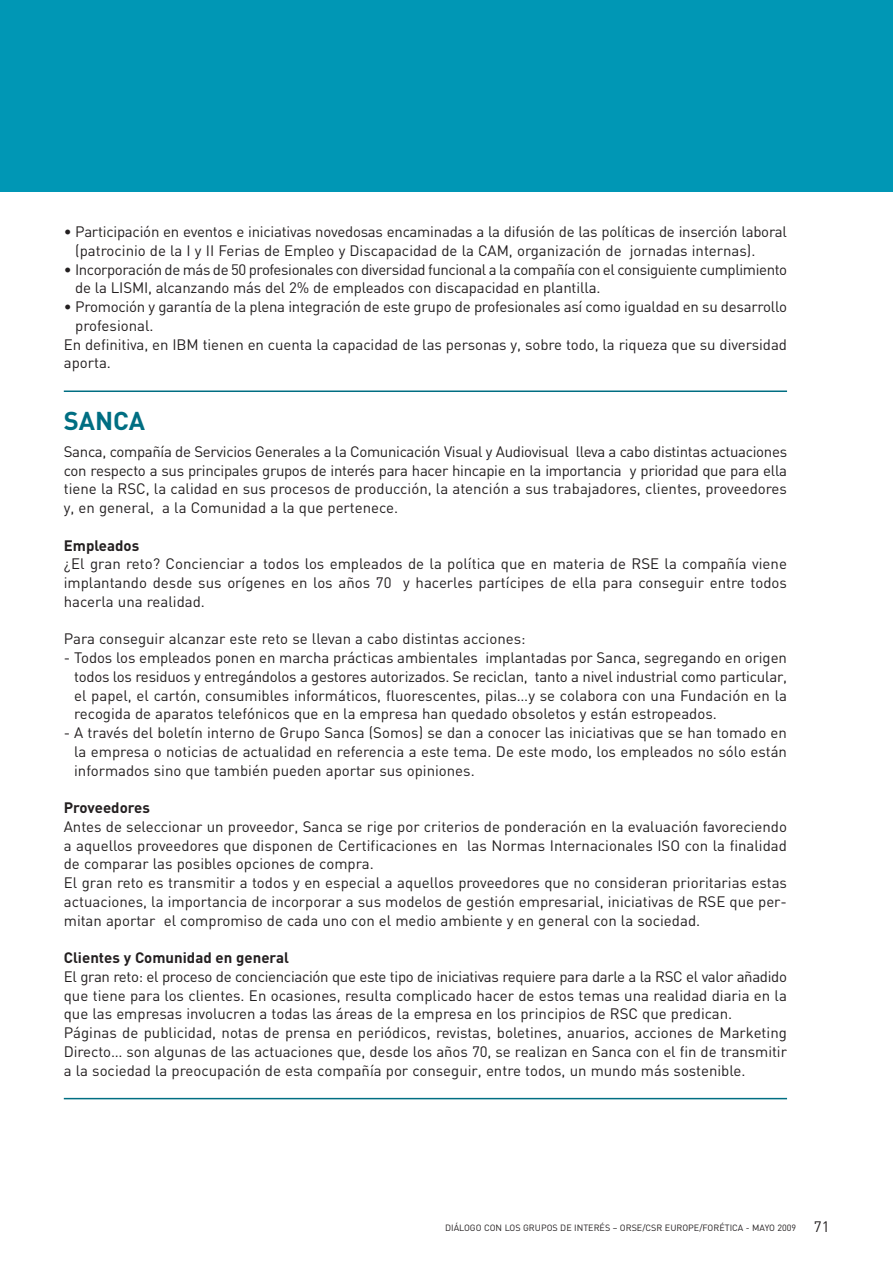
<style>
.page{position:relative;width:893px;height:1263px;background:#fff}
.page>*{position:absolute;margin:0;border:0;box-sizing:border-box;transform-origin:0 0}
.t1{font:700 25.5px "DIN";color:#006e82}
.t2{font:15px/18.8px "DIN";color:#231f20;text-align:justify}
.t3{font:15px/18.8px "DIN";letter-spacing:-.025em;color:#231f20}
.t4{font:700 15px "DIN";color:#231f20}
.t5{font:9px "DIN";color:#231f20}
.s1{font-size:15px}
</style>
<div class="page">
<hr style="left:64px;top:391px;width:723px;height:1px;background:#006e82">
<hr style="left:64px;top:1098px;width:723px;height:1px;background:#006e82">
<div style="left:0;top:0;width:892px;height:191px;background:#0097b5"></div>
<p class="t2" style="left:75px;top:224px;width:713px;text-indent:-11px">• Participación en eventos e iniciativas novedosas encaminadas a la difusión de las políticas de inserción laboral (patrocinio de la I y II Ferias de Empleo y Discapacidad de la CAM, organización de jornadas internas).</p>
<p class="t3" style="left:75px;top:262px;width:713px;text-indent:-11px">• Incorporación de más de 50 profesionales con diversidad funcional a la compañía con el consiguiente cumplimiento de la LISMI, alcanzando más del 2% de empleados con discapacidad en plantilla.</p>
<p class="t2" style="left:64px;top:299px;width:724px">• Promoción y garantía de la plena integración de este grupo de profesionales así como igualdad en su desarrollo</p>
<p class="t2" style="left:75px;top:318px;width:80px">profesional.</p>
<p class="t2" style="left:64px;top:337px;width:724px">En definitiva, en IBM tienen en cuenta la capacidad de las personas y, sobre todo, la riqueza que su diversidad</p>
<p class="t2" style="left:64px;top:355px;width:49px">aporta.</p>
<h1 class="t1" style="left:64px;top:412px;width:83px">SANCA</h1>
<p class="t2" style="left:64px;top:444px;width:724px">Sanca, compañía de Servicios Generales a la Comunicación Visual y Audiovisual lleva a cabo distintas actuaciones con respecto a sus principales grupos de interés para hacer hincapie en la importancia y prioridad que para ella tiene la RSC, la calidad en sus procesos de producción, la atención a sus trabajadores, clientes, proveedores y, en general, a la Comunidad a la que pertenece.</p>
<p class="t4" style="left:64px;top:540px;width:77px">Empleados</p>
<p class="t2" style="left:64px;top:557px;width:724px">¿El gran reto? Concienciar a todos los empleados de la política que en materia de RSE la compañía viene implantando desde sus orígenes en los años 70 y hacerles partícipes de ella para conseguir entre todos hacerla una realidad.</p>
<p class="t2" style="left:64px;top:632px;width:463px">Para conseguir alcanzar este reto se llevan a cabo distintas acciones:</p>
<p class="t2" style="left:74px;top:650px;width:714px;text-indent:-10px">- Todos los empleados ponen en marcha prácticas ambientales implantadas por Sanca, segregando en origen todos los residuos y entregándolos a gestores autorizados. Se reciclan, tanto a nivel industrial como particular, el papel, el cartón, consumibles informáticos, fluorescentes, pilas…y se colabora con una Fundación en la recogida de aparatos telefónicos que en la empresa han quedado obsoletos y están estropeados.</p>
<p class="t2" style="left:74px;top:725px;width:714px;text-indent:-10px">- A través del boletín interno de Grupo Sanca (Somos) se dan a conocer las iniciativas que se han tomado en la empresa o noticias de actualidad en referencia a este tema. De este modo, los empleados no sólo están informados sino que también pueden aportar sus opiniones.</p>
<p class="t4" style="left:64px;top:803px;width:88px">Proveedores</p>
<p class="t2" style="left:64px;top:819px;width:724px;text-align:left">Antes de seleccionar un proveedor, Sanca se rige por criterios de ponderación en la evaluación favoreciendo a aquellos proveedores que disponen de Certificaciones en las Normas Internacionales ISO con la finalidad de comparar las posibles opciones de compra.<br>El gran reto es transmitir a todos y en especial a aquellos proveedores que no consideran prioritarias estas actuaciones, la importancia de incorporar a sus modelos de gestión empresarial, iniciativas de RSE que per&shy;mitan aportar el compromiso de cada uno con el medio ambiente y en general con la sociedad.</p>
<p class="t4" style="left:64px;top:953px;width:227px">Clientes y Comunidad en general</p>
<p class="t2" style="left:64px;top:969px;width:724px;text-align:left">El gran reto: el proceso de concienciación que este tipo de iniciativas requiere para darle a la RSC el valor añadido que tiene para los clientes. En ocasiones, resulta complicado hacer de estos temas una realidad diaria en la que las empresas involucren a todas las áreas de la empresa en los principios de RSC que predican.<br>Páginas de publicidad, notas de prensa en periódicos, revistas, boletines, anuarios, acciones de Marketing Directo… son algunas de las actuaciones que, desde los años 70, se realizan en Sanca con el fin de transmitir a la sociedad la preocupación de esta compañía por conseguir, entre todos, un mundo más sostenible.</p>
<p class="t5" style="left:445px;top:1224px;width:386px">DIÁLOGO CON LOS GRUPOS DE INTERÉS – ORSE/CSR EUROPE/FORÉTICA - MAYO 2009 <span class="s1">71</span></p>
</div>
